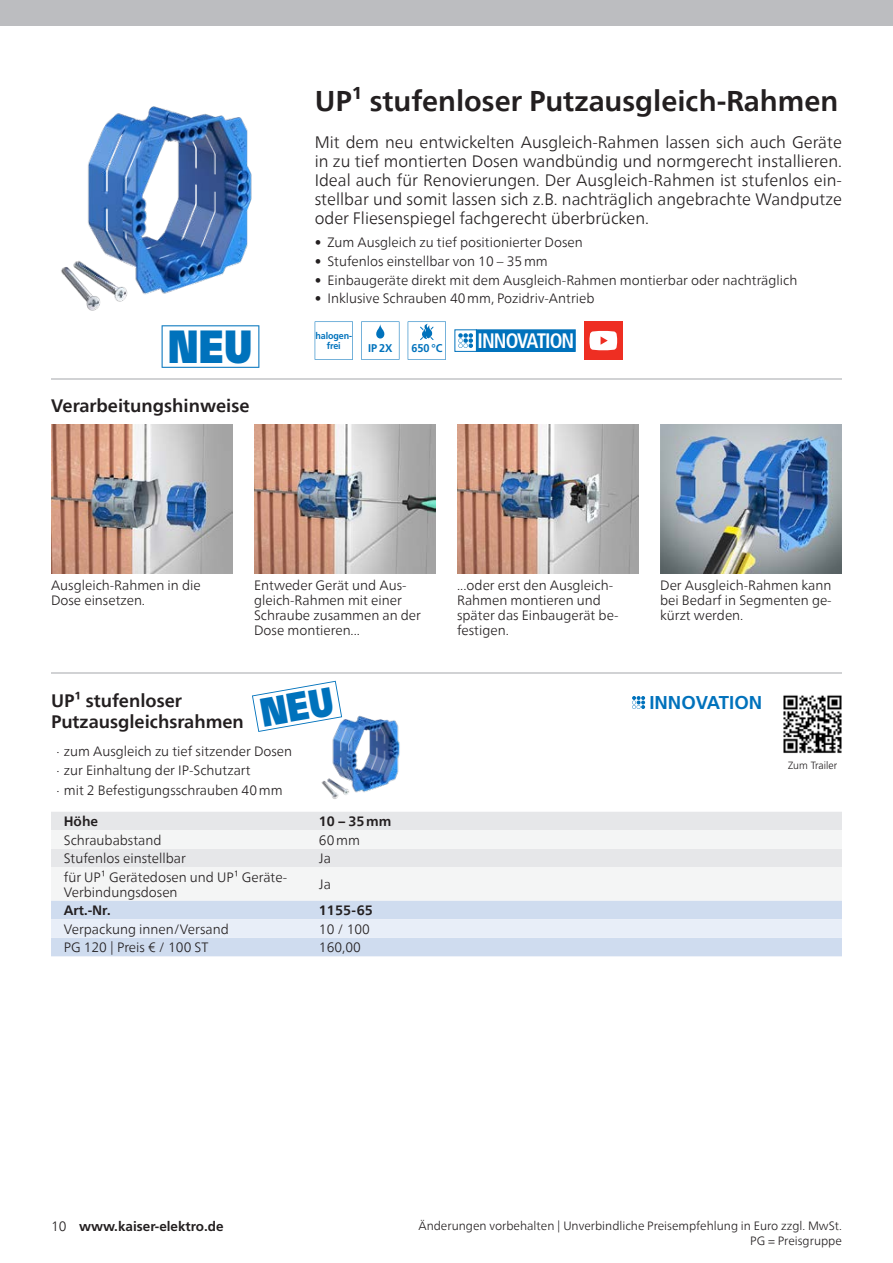
<style>
.page{position:relative;width:893px;height:1263px;background:#fff}
.page>*{position:absolute;margin:0;border:0;box-sizing:border-box;transform-origin:0 0}
.t1{font:900 46.5px "Frutiger LT Std";color:#0072bc;scale:.76 1}
.kaiser-eik-usp-head{font:700 28.5px "Neue Frutiger World";color:#231f20}
.t2{font:700 condensed 21px "Frutiger LT Std";letter-spacing:-.05em;color:#fff;scale:.94 1}
.t3{font:700 18.6px "Frutiger LT Std";color:#0072bc}
.kaiser-eik-product-head{font:700 18px/21px "Neue Frutiger World";color:#231f20}
.kaiser-eik-infoblock-title{font:700 18px "Neue Frutiger World";color:#231f20}
.kaiser-eik-usp-text{font:300 16.5px/19.2px "Neue Frutiger World";color:#231f20;text-align:justify}
.kaiser-eik-infoblock-imagecaption{font:300 13.5px/15px "Neue Frutiger World";color:#231f20}
.kaiser-eik-product-tabletext{font:300 13.5px/15px "Neue Frutiger World";color:#231f20}
.kaiser-eik-product-tabletext-bold{font:700 13.5px "Neue Frutiger World";color:#231f20}
.kaiser_pagina{font:700 13.5px "Frutiger LT Std";color:#231f20}
.kaiser-eik-footer{font:300 12px "Neue Frutiger World";color:#231f20}
.t4{font:700 11.25px "Frutiger LT Std";letter-spacing:-.01em;color:#0072bc}
.kaiser_tabellentext_std{font:300 10.5px "Frutiger LT Std";color:#231f20}
.t5{font:700 9.45px/10.8px "Frutiger LT Std";letter-spacing:-.015em;color:#0072bc;text-align:center;scale:.95 1}
.s1{font-family:"Neue Frutiger World";font-weight:300}
</style>
<div class="page">
<img style="left:61px;top:106px;width:191px;height:205px">
<svg style="left:315px;top:321px;width:38px;height:39px"></svg>
<svg style="left:361px;top:321px;width:38px;height:39px"></svg>
<svg style="left:376px;top:324px;width:8px;height:14px"></svg>
<svg style="left:408px;top:321px;width:38px;height:39px"></svg>
<svg style="left:454px;top:329px;width:23px;height:23px"></svg>
<div style="left:476px;top:330px;width:99px;height:21px;background:#0072bc"></div>
<div style="left:476px;top:329px;width:100px;height:23px;border:1px solid #0072bc"></div>
<svg style="left:458px;top:333px;width:15px;height:15px"></svg>
<div style="left:584px;top:321px;width:38px;height:39px;background:#ee2e22"></div>
<svg style="left:589px;top:331px;width:28px;height:19px"></svg>
<hr style="left:51px;top:379px;width:791px;height:1px;background:#d1d2d4">
<img style="left:51px;top:425px;width:182px;height:148px">
<img style="left:254px;top:425px;width:182px;height:148px">
<img style="left:457px;top:425px;width:182px;height:148px">
<img style="left:660px;top:425px;width:182px;height:148px">
<div style="left:51px;top:812px;width:791px;height:18px;background:#e6e7e9"></div>
<svg style="left:51px;top:830px;width:791px;height:71px;fill:#f4f5f5"></svg>
<svg style="left:51px;top:901px;width:791px;height:55px;background:#d7e2f2"></svg>
<img style="left:321px;top:715px;width:79px;height:84px">
<svg style="left:632px;top:696px;width:13px;height:13px"></svg>
<hr style="left:51px;top:672px;width:791px;height:1px;background:#d1d2d4">
<div style="left:0;top:0;width:893px;height:26px;background:#bcbdc0"></div>
<svg style="left:162px;top:325px;width:97px;height:43px"></svg>
<img style="left:783px;top:695px;width:59px;height:59px">
<svg style="left:252px;top:681px;width:90px;height:51px"></svg>
<p class="t1" style="left:168px;top:318px;width:112px">NEU</p>
<p class="kaiser-eik-infoblock-title" style="left:51px;top:390px;width:200px">Verarbeitungshinweise</p>
<p class="kaiser-eik-usp-head" style="left:315px;top:76px;width:525px">UP¹ stufenloser Putzausgleich-Rahmen</p>
<p class="kaiser-eik-usp-text" style="left:315px;top:132px;width:529px">Mit dem neu entwickelten Ausgleich-Rahmen lassen sich auch Geräte in zu tief montierten Dosen wandbündig und normgerecht installieren.<br>Ideal auch für Renovierungen. Der Ausgleich-Rahmen ist stufenlos ein&shy;stellbar und somit lassen sich z.B. nachträglich angebrachte Wandputze oder Fliesenspiegel fachgerecht überbrücken.</p>
<p class="kaiser-eik-infoblock-imagecaption" style="left:315px;top:235px;width:270px">• Zum Ausgleich zu tief positionierter Dosen</p>
<p class="kaiser-eik-infoblock-imagecaption" style="left:315px;top:254px;width:235px">• Stufenlos einstellbar von 10 – 35mm</p>
<p class="kaiser-eik-infoblock-imagecaption" style="left:315px;top:272px;width:484px">• Einbaugeräte direkt mit dem Ausgleich-Rahmen montierbar oder nachträglich</p>
<p class="kaiser-eik-infoblock-imagecaption" style="left:315px;top:291px;width:281px">• Inklusive Schrauben 40mm, Pozidriv-Antrieb</p>
<p class="t5" style="left:316px;top:330px;width:40px">halogen&shy;frei</p>
<p class="t2" style="left:477px;top:328px;width:104px">INNOVATION</p>
<p class="t4" style="left:368px;top:342px;width:26px">IP 2X</p>
<p class="t4" style="left:412px;top:342px;width:32px">650 °C</p>
<p class="kaiser-eik-infoblock-imagecaption" style="left:51px;top:578px;width:151px">Ausgleich-Rahmen in die<br>Dose einsetzen.</p>
<p class="kaiser-eik-infoblock-imagecaption" style="left:254px;top:578px;width:168px">Entweder Gerät und Aus&shy;gleich-Rahmen mit einer<br>Schraube zusammen an der<br>Dose montieren...</p>
<p class="kaiser-eik-infoblock-imagecaption" style="left:457px;top:578px;width:163px">...oder erst den Ausgleich-<br>Rahmen montieren und später das Einbaugerät be&shy;festigen.</p>
<p class="kaiser-eik-infoblock-imagecaption" style="left:660px;top:578px;width:173px;text-align:justify">Der Ausgleich-Rahmen kann bei Bedarf in Segmenten ge&shy;kürzt werden.</p>
<p class="kaiser-eik-product-head" style="left:51px;top:690px;width:194px">UP¹ stufenloser<br>Putzausgleichsrahmen</p>
<p class="kaiser-eik-infoblock-imagecaption" style="left:56px;top:744px;width:237px">· zum Ausgleich zu tief sitzender Dosen</p>
<p class="kaiser-eik-infoblock-imagecaption" style="left:56px;top:763px;width:196px">· zur Einhaltung der IP-Schutzart</p>
<p class="kaiser-eik-infoblock-imagecaption" style="left:56px;top:782px;width:228px">· mit 2 Befestigungsschrauben 40mm</p>
<p class="kaiser-eik-product-tabletext-bold" style="left:64px;top:809px;width:36px">Höhe</p>
<p class="kaiser-eik-product-tabletext-bold" style="left:319px;top:809px;width:74px">10 – 35mm</p>
<p class="kaiser-eik-product-tabletext" style="left:64px;top:832px;width:99px">Schraubabstand</p>
<p class="kaiser-eik-product-tabletext" style="left:319px;top:832px;width:42px">60mm</p>
<p class="kaiser-eik-product-tabletext" style="left:64px;top:851px;width:124px">Stufenlos einstellbar</p>
<p class="kaiser-eik-product-tabletext" style="left:319px;top:851px;width:13px">Ja</p>
<p class="kaiser-eik-product-tabletext" style="left:64px;top:869px;width:225px">für UP¹ Gerätedosen und UP¹ Geräte-<br>Verbindungsdosen</p>
<p class="kaiser-eik-product-tabletext" style="left:319px;top:877px;width:13px">Ja</p>
<p class="kaiser-eik-product-tabletext-bold" style="left:64px;top:899px;width:48px">Art.-Nr.</p>
<p class="kaiser-eik-product-tabletext-bold" style="left:319px;top:899px;width:55px">1155-65</p>
<p class="kaiser-eik-product-tabletext" style="left:64px;top:922px;width:166px">Verpackung innen/Versand</p>
<p class="kaiser-eik-product-tabletext" style="left:319px;top:922px;width:53px">10 / 100</p>
<p class="kaiser-eik-product-tabletext" style="left:64px;top:940px;width:146px">PG 120 | Preis € / 100 ST</p>
<p class="kaiser-eik-product-tabletext" style="left:319px;top:940px;width:43px">160,00</p>
<p class="t3" style="left:649px;top:691px;width:114px">INNOVATION</p>
<p class="kaiser_tabellentext_std" style="left:788px;top:759px;width:51px">Zum Trailer</p>
<p class="kaiser_pagina" style="left:51px;top:1218px;width:174px"><span class="s1">10</span> www.kaiser-elektro.de</p>
<p class="kaiser-eik-footer" style="left:418px;top:1216px;width:425px">Änderungen vorbehalten | Unverbindliche Preisempfehlung in Euro zzgl. MwSt.</p>
<p class="kaiser-eik-footer" style="left:750px;top:1231px;width:93px">PG = Preisgruppe</p>
</div>
